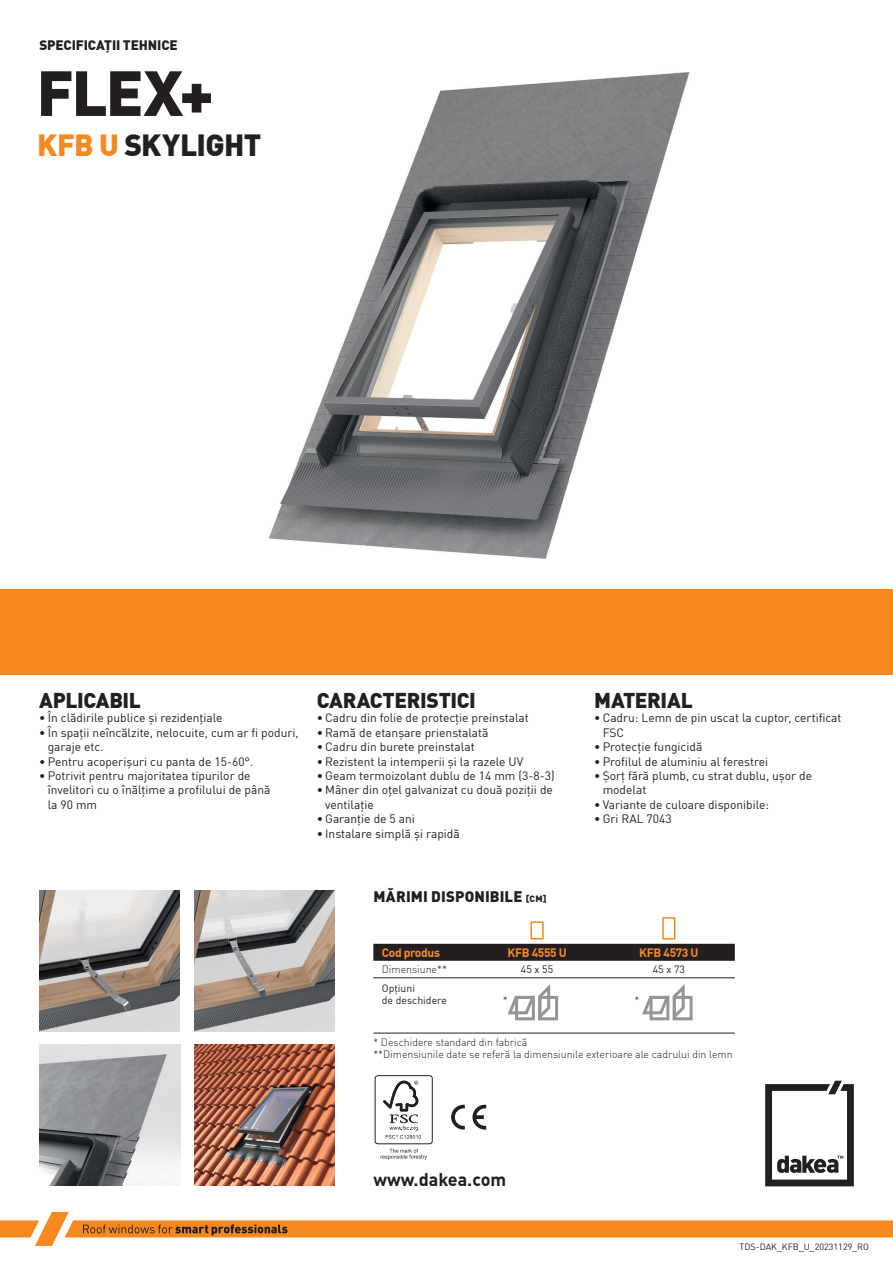
<style>
.page{position:relative;width:893px;height:1263px;background:#fff}
.page>*{position:absolute;margin:0;border:0;box-sizing:border-box;transform-origin:0 0}
.t1{font:900 62.7px "DIN Offc Pro";color:#231f20}
.t2{font:900 30px "DIN Offc Pro";letter-spacing:-.025em;color:#231f20}
.t3{font:900 21px "DIN Offc Pro";letter-spacing:-.015em;color:#231f20}
.t4{font:700 18px "DIN Offc Pro";color:#231f20}
.t5{font:900 15px "DIN Offc Pro";letter-spacing:.005em;color:#231f20}
.t6{font:900 13.5px "DIN Offc Pro";letter-spacing:-.01em;color:#231f20}
.t7{font:12px/14.4px "DIN Offc Pro";color:#231f20}
.t8{font:700 12px "DIN Offc Pro";letter-spacing:-.03em;color:#f58b2e}
.t9{font:300 10.5px/12.6px "DIN Offc Pro";color:#231f20}
.t10{font:10.5px/12.6px "DIN Offc Pro";color:#231f20}
.t11{font:9px "DIN Offc Pro";color:#231f20}
.s1{color:#f6891f}
.s2{font-size:9px}
</style>
<div class="page">
<svg style="left:765px;top:1081px;width:89px;height:105px"></svg>
<svg style="left:0;top:1212px;width:893px;height:34px"></svg>
<div style="left:0;top:589px;width:893px;height:85px;background:#f6891f"></div>
<svg style="left:451px;top:1105px;width:14px;height:24px"></svg>
<svg style="left:472px;top:1105px;width:14px;height:24px"></svg>
<svg style="left:374px;top:1075px;width:59px;height:85px"></svg>
<div style="left:373px;top:944px;width:362px;height:17px;background:#231f20"></div>
<hr style="left:373px;top:1033px;width:98px;height:1px;background:#231f20">
<hr style="left:471px;top:1033px;width:132px;height:1px;background:#231f20">
<hr style="left:603px;top:1033px;width:132px;height:1px;background:#231f20">
<hr style="left:373px;top:977px;width:98px;height:1px;background:#231f20">
<hr style="left:471px;top:977px;width:132px;height:1px;background:#231f20">
<hr style="left:603px;top:977px;width:132px;height:1px;background:#231f20">
<div style="left:530px;top:921px;width:14px;height:18px;border:2px solid #f6891f"></div>
<div style="left:662px;top:917px;width:13px;height:22px;border:2px solid #f6891f"></div>
<div style="left:538px;top:996px;width:20px;height:24px;border:3px solid #939598"></div>
<svg style="left:507px;top:984px;width:45px;height:37px"></svg>
<div style="left:673px;top:996px;width:20px;height:24px;border:3px solid #939598"></div>
<svg style="left:642px;top:984px;width:44px;height:37px"></svg>
<img style="left:268px;top:72px;width:422px;height:487px">
<img style="left:194px;top:1045px;width:141px;height:140px">
<img style="left:39px;top:891px;width:141px;height:140px">
<img style="left:194px;top:891px;width:141px;height:140px">
<img style="left:40px;top:1045px;width:140px;height:140px">
<p class="t6" style="left:39px;top:33px;width:140px">SPECIFICAŢII TEHNICE</p>
<h1 class="t1" style="left:37px;top:39px;width:179px">FLEX+</h1>
<h2 class="t2" style="left:37px;top:120px;width:226px"><span class="s1">KFB U</span> SKYLIGHT</h2>
<h3 class="t3" style="left:39px;top:682px;width:103px">APLICABIL</h3>
<p class="t7" style="left:39px;top:710px;width:185px">• În clădirile publice și rezidențiale</p>
<p class="t7" style="left:48px;top:724px;width:252px;text-indent:-9px">• În spații neîncălzite, nelocuite, cum ar fi poduri, garaje etc.</p>
<p class="t7" style="left:39px;top:753px;width:216px">• Pentru acoperișuri cu panta de 15-60°.</p>
<p class="t7" style="left:48px;top:767px;width:224px;text-indent:-9px">• Potrivit pentru majoritatea tipurilor de învelitori cu o înălțime a profilului de până la 90 mm</p>
<h3 class="t3" style="left:317px;top:682px;width:161px">CARACTERISTICI</h3>
<p class="t7" style="left:317px;top:710px;width:214px">• Cadru din folie de protecție preinstalat</p>
<p class="t7" style="left:317px;top:724px;width:173px">• Ramă de etanșare prienstalată</p>
<p class="t7" style="left:317px;top:738px;width:159px">• Cadru din burete preinstalat</p>
<p class="t7" style="left:317px;top:753px;width:208px">• Rezistent la intemperii și la razele UV</p>
<p class="t7" style="left:317px;top:767px;width:239px">• Geam termoizolant dublu de 14 mm (3-8-3)</p>
<p class="t7" style="left:325px;top:782px;width:229px;text-indent:-9px">• Mâner din oțel galvanizat cu două poziții de ventilație</p>
<p class="t7" style="left:317px;top:810px;width:100px">• Garanție de 5 ani</p>
<p class="t7" style="left:317px;top:825px;width:145px">• Instalare simplă și rapidă</p>
<p class="t5" style="left:373px;top:884px;width:175px">MĂRIMI DISPONIBILE <span class="s2">[CM]</span></p>
<h3 class="t3" style="left:594px;top:682px;width:100px">MATERIAL</h3>
<p class="t7" style="left:603px;top:710px;width:240px;text-indent:-9px">• Cadru: Lemn de pin uscat la cuptor, certificat<br>FSC</p>
<p class="t7" style="left:594px;top:738px;width:110px">• Protecție fungicidă</p>
<p class="t7" style="left:594px;top:753px;width:175px">• Profilul de aluminiu al ferestrei</p>
<p class="t7" style="left:603px;top:767px;width:211px;text-indent:-9px">• Șorț fără plumb, cu strat dublu, ușor de modelat</p>
<p class="t7" style="left:594px;top:796px;width:177px">• Variante de culoare disponibile:</p>
<p class="t7" style="left:594px;top:810px;width:79px">• Gri RAL 7043</p>
<p class="t8" style="left:382px;top:942px;width:60px">Cod produs</p>
<p class="t8" style="left:507px;top:942px;width:61px">KFB 4555 U</p>
<p class="t8" style="left:639px;top:942px;width:61px">KFB 4573 U</p>
<p class="t9" style="left:382px;top:962px;width:67px">Dimensiune**</p>
<p class="t10" style="left:521px;top:962px;width:34px">45 x 55</p>
<p class="t10" style="left:653px;top:962px;width:34px">45 x 73</p>
<p class="t10" style="left:382px;top:981px;width:67px">Opțiuni<br>de deschidere</p>
<p class="t9" style="left:503px;top:993px;width:6px">*</p>
<p class="t9" style="left:634px;top:993px;width:6px">*</p>
<p class="t9" style="left:373px;top:1035px;width:361px">* Deschidere standard din fabrică<br>**Dimensiunile date se referă la dimensiunile exterioare ale cadrului din lemn</p>
<h3 class="t4" style="left:373px;top:1164px;width:134px">www.dakea.com</h3>
<p class="t11" style="left:740px;top:1239px;width:131px">TDS-DAK_KFB_U_20231129_RO</p>
</div>
